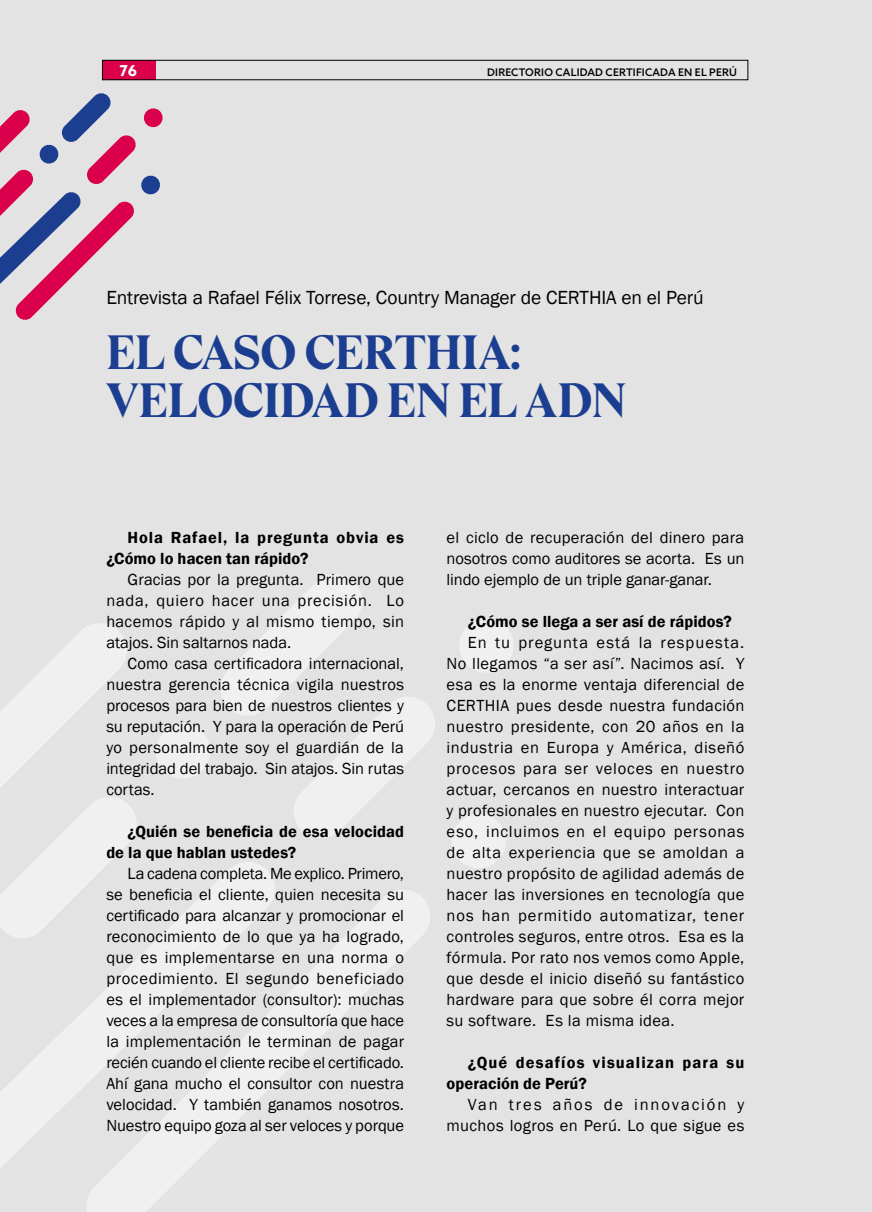
<style>
.page{position:relative;width:872px;height:1212px;background:#e3e3e3}
.page>*{position:absolute;margin:0;border:0;box-sizing:border-box;transform-origin:0 0}
.t1{font:500 48px/48px "Eksell Display";color:#1b3e90}
.t2{font:19.5px "Franklin Gothic";letter-spacing:-.01em;color:#000}
.t3{font:16.5px/21px "Franklin Gothic";letter-spacing:.01em;color:#000;text-align:justify}
.t4{font:600 16.5px/21px "Franklin Gothic";letter-spacing:.005em;color:#000}
.t5{font:16.5px/21px "Franklin Gothic";letter-spacing:.035em;color:#000;text-align:right}
.t6{font:600 16.5px/21px "Franklin Gothic";letter-spacing:.05em;color:#000}
.t7{font:600 16.5px/21px "Franklin Gothic";letter-spacing:.065em;color:#000}
.t8{font:700 15px "Azo Sans";color:#fff}
.t9{font:500 10.5px "Azo Sans";letter-spacing:.02em;color:#000}
</style>
<div class="page">
<div style="left:102px;top:60px;width:54px;height:20px;background:#db004c"></div>
<div style="left:102px;top:60px;width:646px;height:20px;border:1px solid #000"></div>
<svg style="left:87px;top:890px;width:343px;height:322px"></svg>
<svg style="left:452px;top:814px;width:54px;height:54px"></svg>
<svg style="left:156px;top:575px;width:279px;height:263px"></svg>
<svg style="left:459px;top:619px;width:54px;height:53px"></svg>
<svg style="left:0;top:623px;width:136px;height:236px"></svg>
<svg style="left:0;top:859px;width:277px;height:330px"></svg>
<svg style="left:0;top:93px;width:163px;height:227px"></svg>
<p class="t8" style="left:119px;top:61px;width:19px">76</p>
<p class="t9" style="left:487px;top:66px;width:251px">DIRECTORIO CALIDAD CERTIFICADA EN EL PERÚ</p>
<p class="t2" style="left:106px;top:286px;width:599px">Entrevista a Rafael Félix Torrese, Country Manager de CERTHIA en el Perú</p>
<h1 class="t1" style="left:106px;top:329px;width:521px">EL CASO CERTHIA:<br>VELOCIDAD EN EL ADN</h1>
<p class="t6" style="left:106px;top:527px;width:299px;text-indent:21px">Hola Rafael, la pregunta obvia es ¿Cómo lo hacen tan rápido?</p>
<p class="t3" style="left:106px;top:569px;width:299px;text-indent:21px">Gracias por la pregunta. Primero que nada, quiero hacer una precisión. Lo hacemos rápido y al mismo tiempo, sin atajos. Sin saltarnos nada.</p>
<p class="t3" style="left:106px;top:653px;width:299px;text-indent:21px">Como casa certificadora internacional, nuestra gerencia técnica vigila nuestros procesos para bien de nuestros clientes y su reputación. Y para la operación de Perú yo personalmente soy el guardián de la integridad del trabajo. Sin atajos. Sin rutas cortas.</p>
<p class="t4" style="left:106px;top:821px;width:299px;text-indent:21px">¿Quién se beneficia de esa velocidad de la que hablan ustedes?</p>
<p class="t3" style="left:106px;top:863px;width:299px;text-indent:21px">La cadena completa. Me explico. Primero, se beneficia el cliente, quien necesita su certificado para alcanzar y promocionar el reconocimiento de lo que ya ha logrado, que es implementarse en una norma o procedimiento. El segundo beneficiado es el implementador (consultor): muchas veces a la empresa de consultoría que hace la implementación le terminan de pagar recién cuando el cliente recibe el certificado.<br>Ahí gana mucho el consultor con nuestra velocidad. Y también ganamos nosotros.<br>Nuestro equipo goza al ser veloces y porque</p>
<p class="t3" style="left:446px;top:527px;width:299px">el ciclo de recuperación del dinero para nosotros como auditores se acorta. Es un lindo ejemplo de un triple ganar-ganar.</p>
<p class="t4" style="left:468px;top:611px;width:265px">¿Cómo se llega a ser así de rápidos?</p>
<p class="t3" style="left:446px;top:632px;width:299px;text-indent:21px">En tu pregunta está la respuesta.<br>No llegamos “a ser así”. Nacimos así. Y esa es la enorme ventaja diferencial de CERTHIA pues desde nuestra fundación nuestro presidente, con 20 años en la industria en Europa y América, diseñó procesos para ser veloces en nuestro actuar, cercanos en nuestro interactuar y profesionales en nuestro ejecutar. Con eso, incluimos en el equipo personas de alta experiencia que se amoldan a nuestro propósito de agilidad además de hacer las inversiones en tecnología que nos han permitido automatizar, tener controles seguros, entre otros. Esa es la fórmula. Por rato nos vemos como Apple, que desde el inicio diseñó su fantástico hardware para que sobre él corra mejor su software. Es la misma idea.</p>
<p class="t7" style="left:446px;top:1052px;width:299px;text-indent:21px">¿Qué desafíos visualizan para su operación de Perú?</p>
<p class="t5" style="left:446px;top:1094px;width:299px">Van tres años de innovación y muchos logros en Perú. Lo que sigue es</p>
</div>
